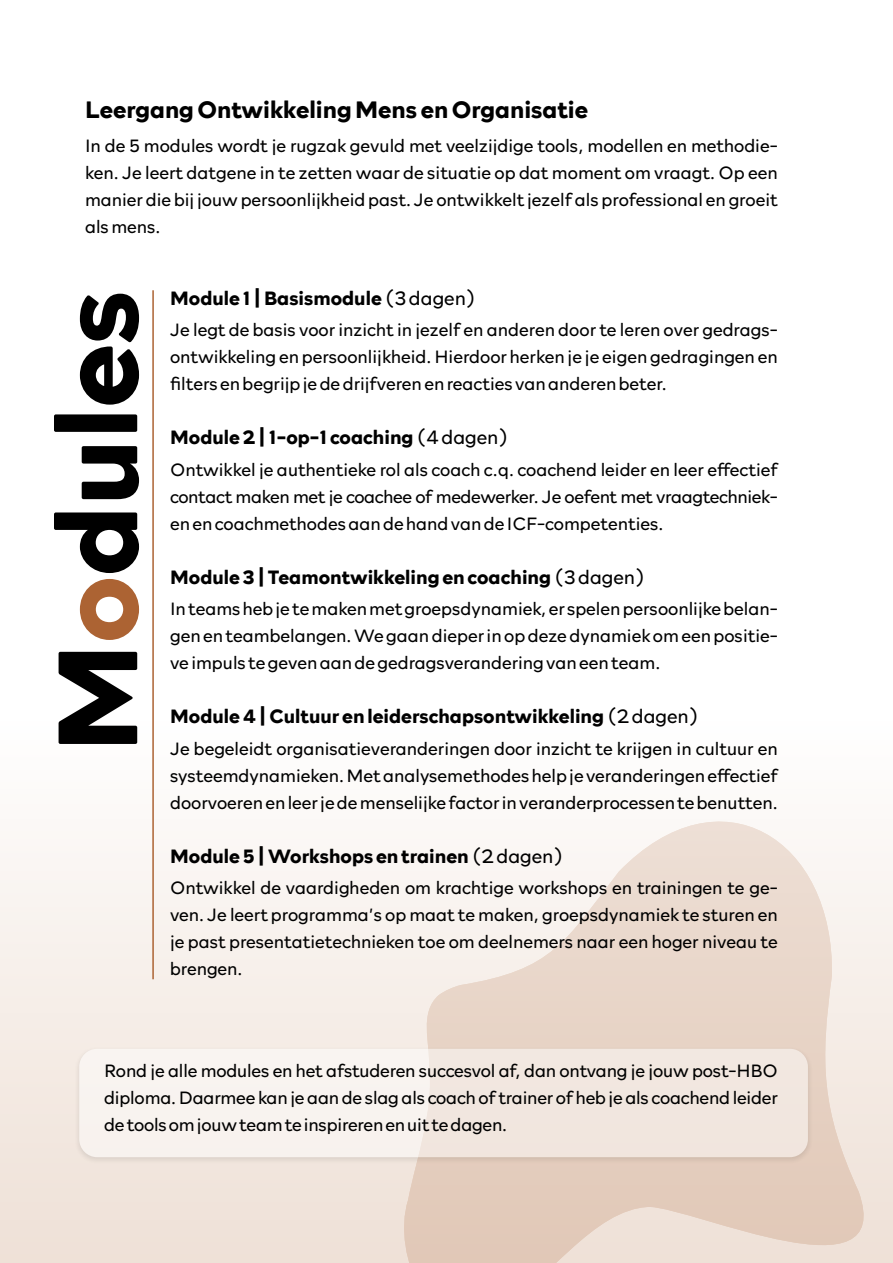
<style>
.page{position:relative;width:893px;height:1263px;background:#fff}
.page>*{position:absolute;margin:0;border:0;box-sizing:border-box;transform-origin:0 0}
.t1{font:700 114px "Rockford Sans";color:#000}
.t2{font:700 24px "Rockford Sans";color:#000}
.t3{font:700 19.5px "Rockford Sans";color:#000}
.t4{font:300 18px/27px "Rockford Sans";color:#000;text-align:justify}
.s1{color:#ac6333}
.s2{font-weight:300}
</style>
<div class="page">
<svg style="left:0;top:821px;width:893px;height:442px"></svg>
<div style="left:73px;top:1045px;width:741px;height:120px;background:#000;opacity:.2"></div>
<div style="left:79px;top:1049px;width:729px;height:108px;background:linear-gradient(to right,#faf6f3,#efe3db);border-radius:18px"></div>
<hr style="left:152px;top:290px;width:2px;height:689px;background:#ac6333">
<h2 class="t2" style="left:85px;top:92px;width:505px">Leergang Ontwikkeling Mens en Organisatie</h2>
<p class="t4" style="left:85px;top:131px;width:694px">In de 5 modules wordt je rugzak gevuld met veelzijdige tools, modellen en methodie&shy;ken. Je leert datgene in te zetten waar de situatie op dat moment om vraagt. Op een manier die bij jouw persoonlijkheid past. Je ontwikkelt jezelf als professional en groeit als mens.</p>
<h1 class="t1" style="left:13px;top:753px;width:464px;rotate:-90deg">M<span class="s1">o</span>dules</h1>
<p class="t3" style="left:170px;top:283px;width:308px">Module 1 | Basismodule <span class="s2">(3 dagen)</span></p>
<p class="t4" style="left:170px;top:315px;width:609px">Je legt de basis voor inzicht in jezelf en anderen door te leren over gedrags&shy;ontwikkeling en persoonlijkheid. Hierdoor herken je je eigen gedragingen en filters en begrijp je de drijfveren en reacties van anderen beter.</p>
<p class="t3" style="left:170px;top:423px;width:340px">Module 2 | 1-op-1 coaching <span class="s2">(4 dagen)</span></p>
<p class="t4" style="left:170px;top:455px;width:609px">Ontwikkel je authentieke rol als coach c.q. coachend leider en leer effectief contact maken met je coachee of medewerker. Je oefent met vraagtechniek&shy;en en coachmethodes aan de hand van de ICF-competenties.</p>
<p class="t3" style="left:170px;top:562px;width:477px">Module 3 | Teamontwikkeling en coaching <span class="s2">(3 dagen)</span></p>
<p class="t4" style="left:170px;top:594px;width:609px">In teams heb je te maken met groepsdynamiek, er spelen persoonlijke belan&shy;gen en teambelangen. We gaan dieper in op deze dynamiek om een positie&shy;ve impuls te geven aan de gedragsverandering van een team.</p>
<p class="t3" style="left:170px;top:702px;width:530px">Module 4 | Cultuur en leiderschapsontwikkeling <span class="s2">(2 dagen)</span></p>
<p class="t4" style="left:170px;top:734px;width:609px">Je begeleidt organisatieveranderingen door inzicht te krijgen in cultuur en systeemdynamieken. Met analysemethodes help je veranderingen effectief doorvoeren en leer je de menselijke factor in veranderprocessen te benutten.</p>
<p class="t3" style="left:170px;top:841px;width:395px">Module 5 | Workshops en trainen <span class="s2">(2 dagen)</span></p>
<p class="t4" style="left:170px;top:873px;width:609px">Ontwikkel de vaardigheden om krachtige workshops en trainingen te ge&shy;ven. Je leert programma’s op maat te maken, groepsdynamiek te sturen en je past presentatietechnieken toe om deelnemers naar een hoger niveau te brengen.</p>
<p class="t4" style="left:104px;top:1056px;width:675px">Rond je alle modules en het afstuderen succesvol af, dan ontvang je jouw post-HBO diploma. Daarmee kan je aan de slag als coach of trainer of heb je als coachend leider de tools om jouw team te inspireren en uit te dagen.</p>
</div>
